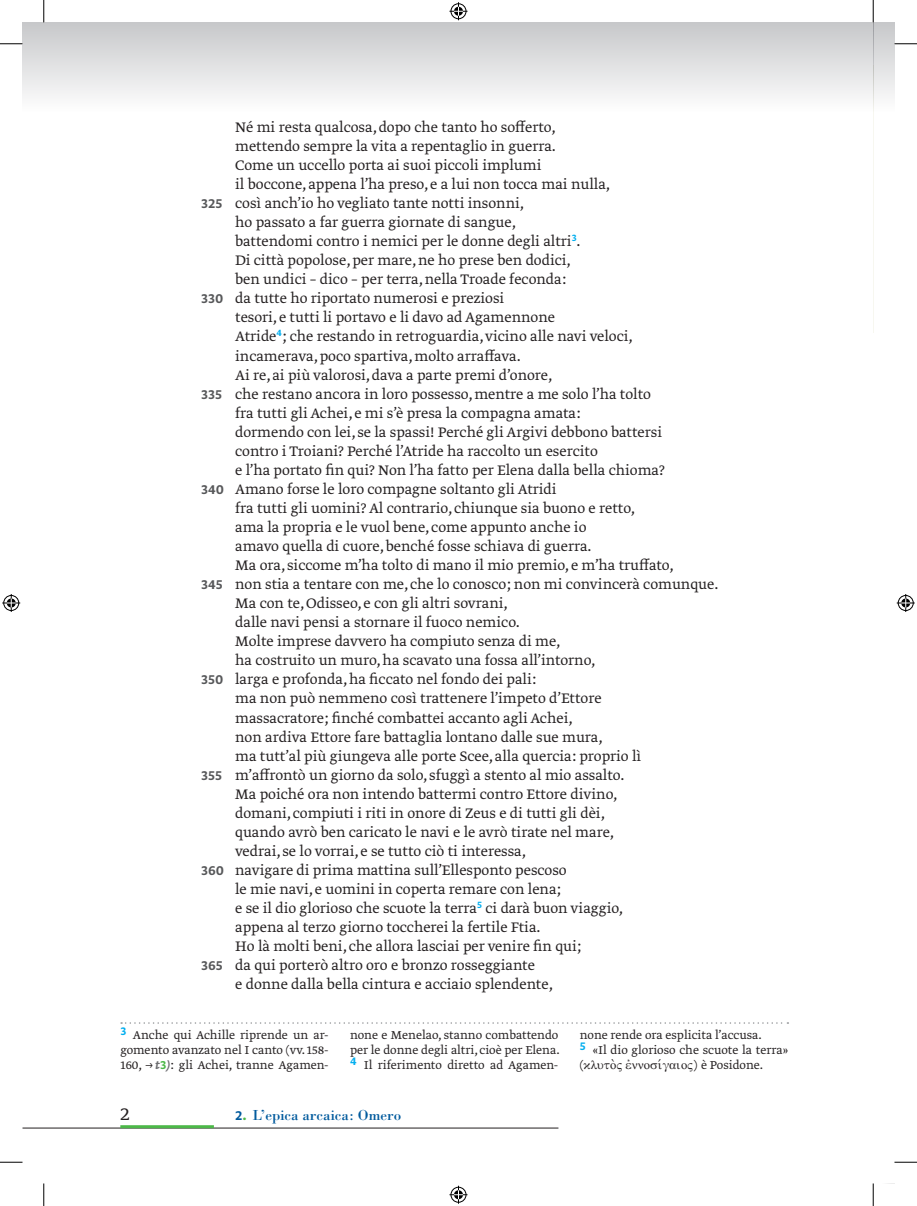
<style>
.page{position:relative;width:917px;height:1206px;background:#fff}
.page>*{position:absolute;margin:0;border:0;box-sizing:border-box;transform-origin:0 0}
.t1{font:300 21px "Greta Text Pro";color:#231f20}
.t2{font:300 16.35px "Greta Text Pro";color:#231f20}
.t3{font:15px "Bodoni Std";color:#015a9d}
.t4{font:300 13.5px/15px "Greta Text Pro";color:#231f20;text-align:justify}
.t5{font:12.75px "Hellenica";color:#231f20}
.s1{font-family:"Greta Sans Std Bld";font-weight:400;font-size:15px;color:#57585a}
.s2{font-family:"Greta Sans Std"}
.s3{font-family:"Greta Sans Std Bld Ita";font-weight:400;color:#6c6d70}
.s4{font-family:"Greta Sans Std Bld";font-weight:400;color:#4cb848}
.s5{font-family:"Greta Text Pro";font-weight:300;font-size:13.5px}
.s6{font-family:"Greta Sans Std Bld"}
.s7{font-family:"Greta Text Pro";font-weight:700;color:#4cb848}
</style>
<div class="page">
<svg style="left:873px;top:112px;width:1px;height:221px"></svg>
<hr style="left:23px;top:1128px;width:535px;height:1px;background:#231f20">
<div style="left:22px;top:22px;width:851px;height:90px;background:linear-gradient(to bottom,#c7c8ca,#fdfdfd)"></div>
<hr style="left:120px;top:1125px;width:94px;height:3px;background:#4cb848">
<div style="left:873px;top:22px;width:21px;height:90px;background:linear-gradient(to bottom,#c7c8ca,#fdfdfd)"></div>
<svg style="left:121px;top:1022px;width:667px;height:2px"></svg>
<svg style="left:0;top:44px;width:22px;height:1px"></svg>
<svg style="left:894px;top:44px;width:23px;height:1px"></svg>
<svg style="left:0;top:1162px;width:22px;height:1px"></svg>
<svg style="left:894px;top:1162px;width:23px;height:1px"></svg>
<svg style="left:44px;top:0;width:1px;height:22px"></svg>
<svg style="left:44px;top:1183px;width:1px;height:23px"></svg>
<svg style="left:873px;top:0;width:1px;height:22px"></svg>
<svg style="left:873px;top:1183px;width:1px;height:23px"></svg>
<svg style="left:449px;top:2px;width:18px;height:18px"></svg>
<svg style="left:449px;top:1186px;width:18px;height:18px"></svg>
<svg style="left:2px;top:594px;width:18px;height:18px"></svg>
<svg style="left:896px;top:594px;width:18px;height:18px"></svg>
<p class="t2" style="left:235px;top:117px;width:322px">Né mi resta qualcosa, dopo che tanto ho sofferto,</p>
<p class="t2" style="left:235px;top:136px;width:322px">mettendo sempre la vita a repentaglio in guerra.</p>
<p class="t2" style="left:235px;top:155px;width:308px">Come un uccello porta ai suoi piccoli implumi</p>
<p class="t2" style="left:235px;top:174px;width:376px">il boccone, appena l’ha preso, e a lui non tocca mai nulla,</p>
<p class="t2" style="left:201px;top:193px;width:324px"><span class="s1">325</span> così anch’io ho vegliato tante notti insonni,</p>
<p class="t2" style="left:235px;top:212px;width:282px">ho passato a far guerra giornate di sangue,</p>
<p class="t2" style="left:235px;top:231px;width:347px">battendomi contro i nemici per le donne degli altri<sup>3</sup>.</p>
<p class="t2" style="left:235px;top:251px;width:337px">Di città popolose, per mare, ne ho prese ben dodici,</p>
<p class="t2" style="left:235px;top:270px;width:332px">ben undici – dico – per terra, nella Troade feconda:</p>
<p class="t2" style="left:201px;top:289px;width:305px"><span class="s1">330</span> da tutte ho riportato numerosi e preziosi</p>
<p class="t2" style="left:235px;top:308px;width:321px">tesori, e tutti li portavo e li davo ad Agamennone</p>
<p class="t2" style="left:235px;top:327px;width:399px">Atride<sup>4</sup>; che restando in retroguardia, vicino alle navi veloci,</p>
<p class="t2" style="left:235px;top:346px;width:287px">incamerava, poco spartiva, molto arraffava.</p>
<p class="t2" style="left:235px;top:365px;width:319px">Ai re, ai più valorosi, dava a parte premi d’onore,</p>
<p class="t2" style="left:201px;top:384px;width:451px"><span class="s1">335</span> che restano ancora in loro possesso, mentre a me solo l’ha tolto</p>
<p class="t2" style="left:235px;top:403px;width:347px">fra tutti gli Achei, e mi s’è presa la compagna amata:</p>
<p class="t2" style="left:235px;top:422px;width:428px">dormendo con lei, se la spassi! Perché gli Argivi debbono battersi</p>
<p class="t2" style="left:235px;top:441px;width:364px">contro i Troiani? Perché l’Atride ha raccolto un esercito</p>
<p class="t2" style="left:235px;top:460px;width:431px">e l’ha portato fin qui? Non l’ha fatto per Elena dalla bella chioma?</p>
<p class="t2" style="left:201px;top:479px;width:357px"><span class="s1">340</span> Amano forse le loro compagne soltanto gli Atridi</p>
<p class="t2" style="left:235px;top:498px;width:401px">fra tutti gli uomini? Al contrario, chiunque sia buono e retto,</p>
<p class="t2" style="left:235px;top:517px;width:353px">ama la propria e le vuol bene, come appunto anche io</p>
<p class="t2" style="left:235px;top:536px;width:358px">amavo quella di cuore, benché fosse schiava di guerra.</p>
<p class="t2" style="left:235px;top:555px;width:440px">Ma ora, siccome m’ha tolto di mano il mio premio, e m’ha truffato,</p>
<p class="t2" style="left:201px;top:574px;width:519px"><span class="s1">345</span> non stia a tentare con me, che lo conosco; non mi convincerà comunque.</p>
<p class="t2" style="left:235px;top:593px;width:274px">Ma con te, Odisseo, e con gli altri sovrani,</p>
<p class="t2" style="left:235px;top:612px;width:286px">dalle navi pensi a stornare il fuoco nemico.</p>
<p class="t2" style="left:235px;top:632px;width:327px">Molte imprese davvero ha compiuto senza di me,</p>
<p class="t2" style="left:235px;top:651px;width:362px">ha costruito un muro, ha scavato una fossa all’intorno,</p>
<p class="t2" style="left:201px;top:670px;width:336px"><span class="s1">350</span> larga e profonda, ha ficcato nel fondo dei pali:</p>
<p class="t2" style="left:235px;top:689px;width:368px">ma non può nemmeno così trattenere l’impeto d’Ettore</p>
<p class="t2" style="left:235px;top:708px;width:339px">massacratore; finché combattei accanto agli Achei,</p>
<p class="t2" style="left:235px;top:727px;width:369px">non ardiva Ettore fare battaglia lontano dalle sue mura,</p>
<p class="t2" style="left:235px;top:746px;width:408px">ma tutt’al più giungeva alle porte Scee, alla quercia: proprio lì</p>
<p class="t2" style="left:201px;top:765px;width:425px"><span class="s1">355</span> m’affrontò un giorno da solo, sfuggì a stento al mio assalto.</p>
<p class="t2" style="left:235px;top:784px;width:384px">Ma poiché ora non intendo battermi contro Ettore divino,</p>
<p class="t2" style="left:235px;top:803px;width:371px">domani, compiuti i riti in onore di Zeus e di tutti gli dèi,</p>
<p class="t2" style="left:235px;top:822px;width:380px">quando avrò ben caricato le navi e le avrò tirate nel mare,</p>
<p class="t2" style="left:235px;top:841px;width:292px">vedrai, se lo vorrai, e se tutto ciò ti interessa,</p>
<p class="t2" style="left:201px;top:860px;width:367px"><span class="s1">360</span> navigare di prima mattina sull’Ellesponto pescoso</p>
<p class="t2" style="left:235px;top:879px;width:327px">le mie navi, e uomini in coperta remare con lena;</p>
<p class="t2" style="left:235px;top:898px;width:389px">e se il dio glorioso che scuote la terra<sup>5</sup> ci darà buon viaggio,</p>
<p class="t2" style="left:235px;top:917px;width:307px">appena al terzo giorno toccherei la fertile Ftia.</p>
<p class="t2" style="left:235px;top:936px;width:347px">Ho là molti beni, che allora lasciai per venire fin qui;</p>
<p class="t2" style="left:201px;top:955px;width:335px"><span class="s1">365</span> da qui porterò altro oro e bronzo rosseggiante</p>
<p class="t2" style="left:235px;top:974px;width:319px">e donne dalla bella cintura e acciaio splendente,</p>
<p class="t4" style="left:120px;top:1028px;width:210px"><sup>3</sup> Anche qui Achille riprende un ar&shy;gomento avanzato nel I canto (vv. 158- 160, <span class="s2">→</span> <span class="s3">t</span><span class="s4">3</span><span class="s3">)</span>: gli Achei, tranne Agamen-</p>
<p class="t4" style="left:350px;top:1028px;width:211px">none e Menelao, stanno combattendo per le donne degli altri, cioè per Elena.<br><sup>4</sup> Il riferimento diretto ad Agamen-</p>
<p class="t4" style="left:580px;top:1028px;width:210px">none rende ora esplicita l’accusa.<br><sup>5</sup> «Il dio glorioso che scuote la terra»</p>
<p class="t5" style="left:580px;top:1057px;width:185px"><span class="s5">(</span>kluto;~ ejnnosivgaio~<span class="s5">) è Posidone.</span></p>
<p class="t1" style="left:120px;top:1101px;width:10px">2</p>
<p class="t3" style="left:235px;top:1105px;width:167px"><span class="s6">2</span><span class="s7">.</span> L’epica arcaica: Omero</p>
</div>
